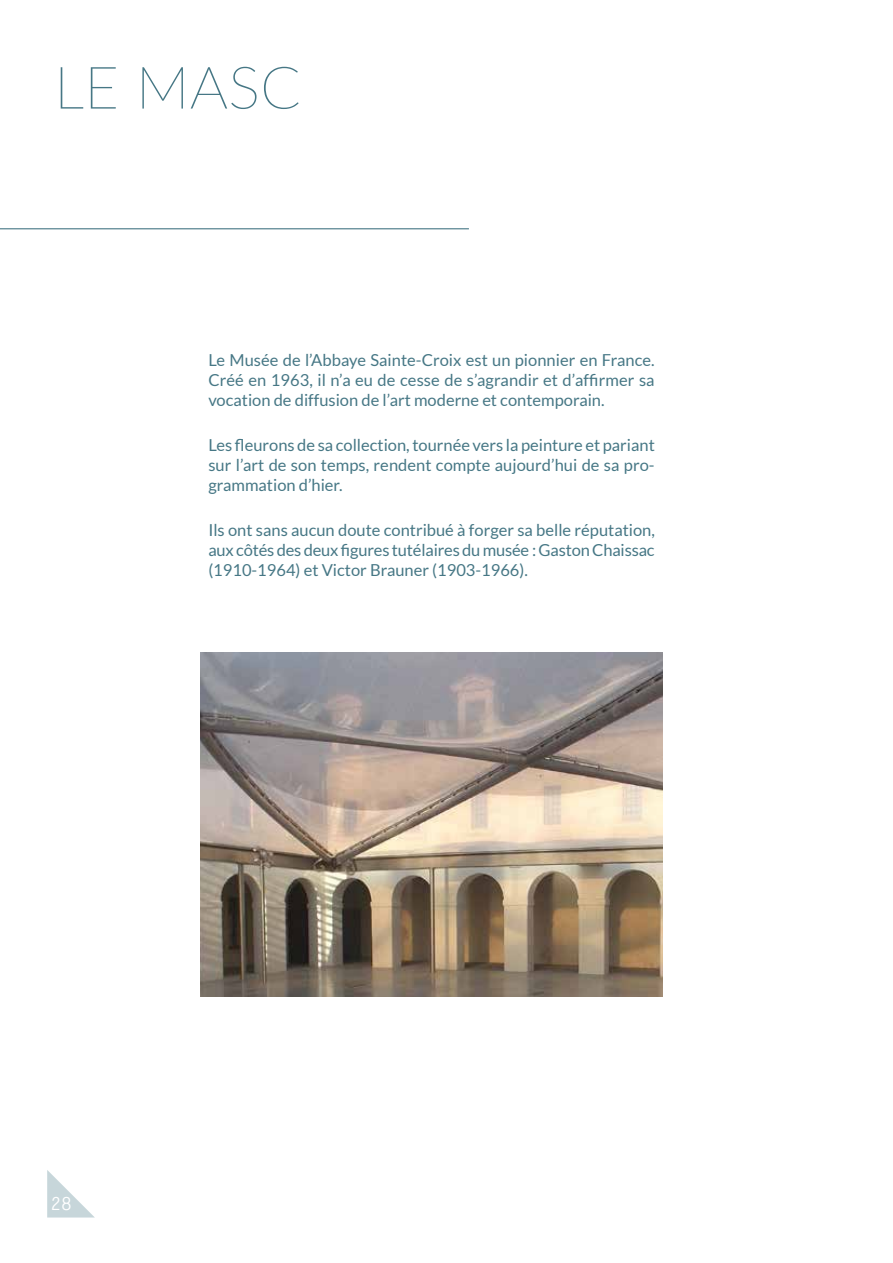
<style>
.page{position:relative;width:893px;height:1263px;background:#fff}
.page>*{position:absolute;margin:0;border:0;box-sizing:border-box;transform-origin:0 0}
.t1{font:100 58.8px "Lato";color:#467785}
.t2{font:700 18px "Letter Gothic";color:#fff}
.t3{font:16.5px/19.8px "Lato";color:#467785;text-align:justify}
</style>
<div class="page">
<hr style="left:0;top:228px;width:469px;height:1px;background:#467785">
<img style="left:200px;top:653px;width:463px;height:343px">
<svg style="left:47px;top:1170px;width:47px;height:47px"></svg>
<h1 class="t1" style="left:54px;top:47px;width:248px">LE MASC</h1>
<p class="t3" style="left:208px;top:350px;width:448px">Le Musée de l’Abbaye Sainte-Croix est un pionnier en France.<br>Créé en 1963, il n’a eu de cesse de s’agrandir et d’affirmer sa vocation de diffusion de l’art moderne et contemporain.</p>
<p class="t3" style="left:208px;top:435px;width:448px">Les fleurons de sa collection, tournée vers la peinture et pariant sur l’art de son temps, rendent compte aujourd’hui de sa pro&shy;grammation d’hier.</p>
<p class="t3" style="left:208px;top:520px;width:448px">Ils ont sans aucun doute contribué à forger sa belle réputation, aux côtés des deux figures tutélaires du musée : Gaston Chaissac (1910-1964) et Victor Brauner (1903-1966).</p>
<p class="t2" style="left:51px;top:1193px;width:23px">28</p>
</div>
